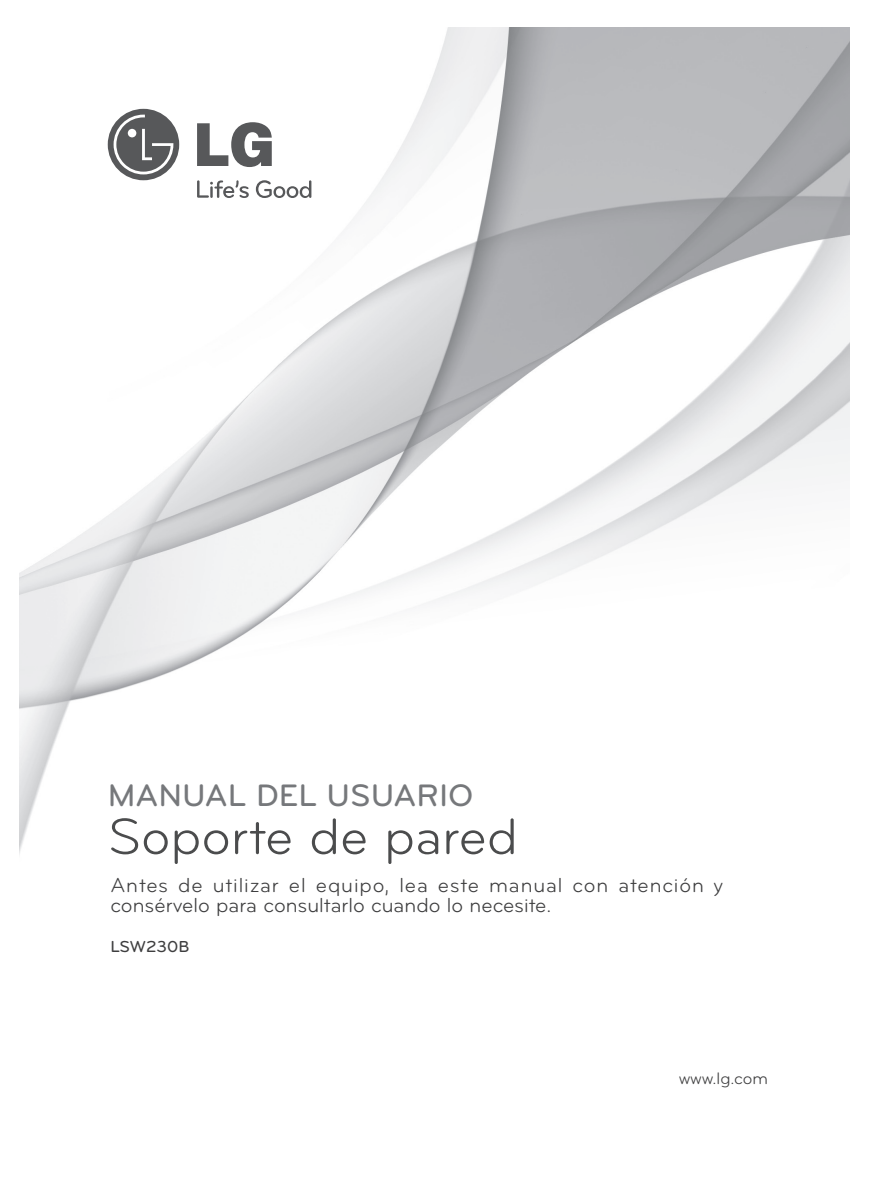
<style>
.page{position:relative;width:872px;height:1191px;background:#fff}
.page>*{position:absolute;margin:0;border:0;box-sizing:border-box;transform-origin:0 0}
.t1{font:52.5px "Bryant LG";color:#4b4c4d}
.t2{font:500 32.25px "Bryant LG";color:#76787b}
.t3{font:21px/19.5px "Bryant LG";letter-spacing:.025em;color:#3e3e3f}
.t4{font:17.25px "Bryant LG";color:#3e3e3f}
.t5{font:500 16.5px "Bryant LG";color:#3e3e3f}
</style>
<div class="page">
<img style="left:20px;top:28px;width:829px;height:823px">
<svg style="left:197px;top:180px;width:52px;height:18px"></svg>
<svg style="left:256px;top:180px;width:55px;height:18px"></svg>
<svg style="left:197px;top:122px;width:75px;height:45px"></svg>
<div style="left:108px;top:109px;width:71px;height:71px;background:#57585a;border-radius:50%"></div>
<svg style="left:114px;top:115px;width:59px;height:59px"></svg>
<h2 class="t2" style="left:108px;top:775px;width:367px">MANUAL DEL USUARIO</h2>
<h1 class="t1" style="left:108px;top:805px;width:411px">Soporte de pared</h1>
<p class="t3" style="left:110px;top:875px;width:614px">Antes de utilizar el equipo, lea este manual con atención y consérvelo para consultarlo cuando lo necesite.</p>
<p class="t5" style="left:110px;top:936px;width:80px">LSW230B</p>
<p class="t4" style="left:679px;top:1068px;width:90px">www.lg.com</p>
</div>
